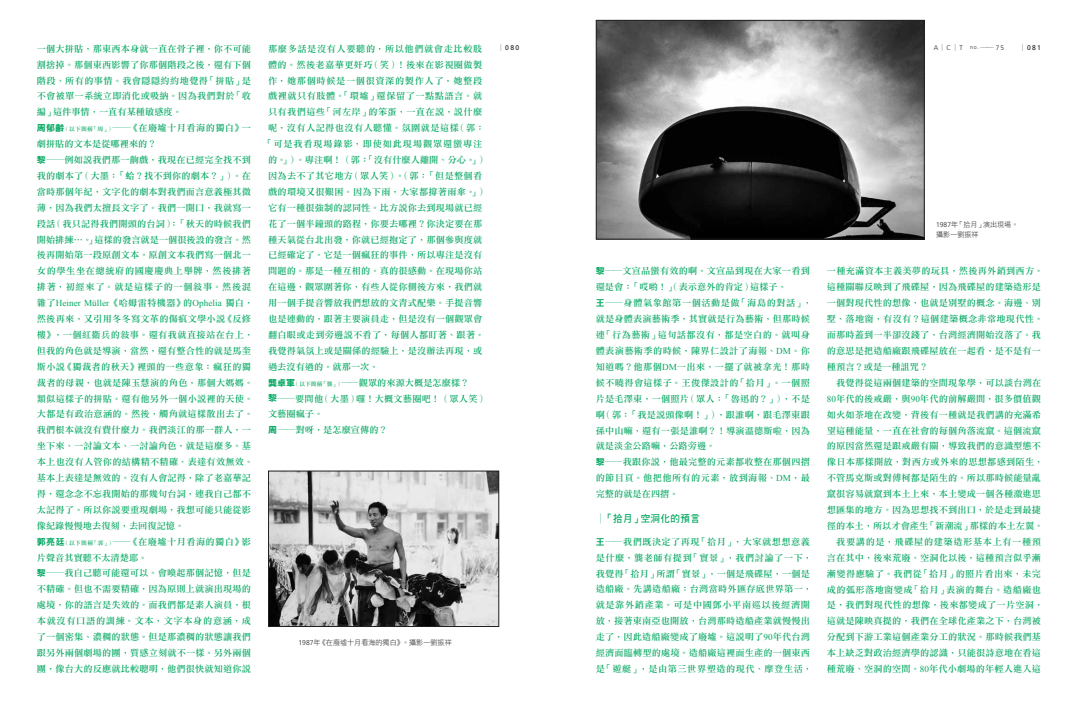
<style>
.page{position:relative;width:1078px;height:720px;background:#fff}
.page>*{position:absolute;margin:0;border:0;box-sizing:border-box;transform-origin:0 0}
.t1{font:10.1px "DF Hei Std W7";letter-spacing:.04em;color:#00a75f;scale:.95 1}
.t2{font:9.1px/15.9px "DF Li Song Std W5";letter-spacing:.02em;color:#00a75f}
.t3{font:9.1px "DF Li Song Std W5";letter-spacing:.045em;color:#00a75f}
.t4{font:9.1px "DF Li Song Std W5";letter-spacing:.07em;color:#00a75f}
.t5{font:9.1px "Times New Roman";letter-spacing:.005em;color:#00a75f}
.t6{font:9.1px "DF Li Song Std W5";letter-spacing:.06em;color:#00a75f}
.t7{font:9.1px "DF Li Song Std W5";letter-spacing:.095em;color:#00a75f}
.t8{font:7.2px/10.2px "DF Hei Std W3";color:#231f20}
.t9{font:7.1px "DF Hei Std W3";color:#231f20}
.t10{font:6.9px "Frutiger";letter-spacing:.2em;color:#231f20}
.s1{font-family:"DF Hei Std W3";font-size:7.1px}
.s2{font-family:"Frutiger";font-weight:300;font-size:6.9px}
.s3{font-family:"Frutiger";font-weight:300;font-size:5.5px}
.s4{font-family:"Frutiger";font-weight:300;font-size:6.7px}
.s5{font-family:"DF Hei Std W9";font-size:8.9px}
.s6{font-size:5.7px}
.s7{font-family:"DF Li Song Std W5"}
.s8{font-family:"Times New Roman"}
</style>
<div class="page">
<img style="left:597px;top:22px;width:325px;height:216px">
<div style="left:595px;top:20px;width:329px;height:220px;border:1px solid #231f20"></div>
<img style="left:270px;top:473px;width:227px;height:152px">
<div style="left:268px;top:471px;width:231px;height:156px;border:1px solid #231f20"></div>
<p class="t2" style="left:37px;top:40px;width:216px">一個大拼貼，那東西本身就一直在骨子裡，你不可能</p>
<p class="t10" style="left:497px;top:43px;width:23px"><span class="s1">│</span>080</p>
<p class="t9" style="left:933px;top:44px;width:72px"><span class="s2">A</span>│<span class="s2">C</span>│<span class="s2">T</span> <span class="s3">no.</span>── <span class="s4">75</span></p>
<p class="t10" style="left:1019px;top:43px;width:23px"><span class="s1">│</span>081</p>
<p class="t2" style="left:37px;top:56px;width:216px">割捨掉。那個東西影響了你那個階段之後，還有下個階段、所有的事情。我會隱隱約約地覺得「拼貼」是不會被單一系統立即消化或吸納。因為我們對於「收編」這件事情，一直有某種敏感度。<br><span class="s5">周郁齡</span><span class="s6">（以下簡稱「周」）</span>──《在廢墟十月看海的獨白》一劇拼貼的文本是從哪裡來的？<br><span class="s5">黎</span>──例如說我們那一齣戲，我現在已經完全找不到我的劇本了（大墨：「蛤？找不到你的劇本？」）。在當時那個年紀，文字化的劇本對我們而言意義極其微薄，因為我們太擅長文字了。我們一開口，我就寫一段話（我只記得我們開頭的台詞）：「秋天的時候我們開始排練⋯。」這樣的發言就是一個很後設的發言。然後再開始第一段原創文本。原創文本我們寫一個北一女的學生坐在總統府的國慶慶典上舉牌，然後排著排著，初經來了。就是這樣子的一個敘事。然後混</p>
<p class="t5" style="left:37px;top:297px;width:218px"><span class="s7">雜了</span>Heiner Müller<span class="s7">《哈姆雷特機器》的</span>Ophelia <span class="s7">獨白，</span></p>
<p class="t2" style="left:37px;top:311px;width:218px">然後再來，又引用冬冬寫文革的傷痕文學小說《反修樓》，一個紅衛兵的敘事。還有我就直接站在台上，但我的角色就是導演，當然，還有整合性的就是馬奎斯小說《獨裁者的秋天》裡頭的一些意象：瘋狂的獨裁者的母親，也就是陳玉慧演的角色，那個大媽媽。類似這樣子的拼貼。還有他另外一個小說裡的天使。大都是有政治意涵的。然後，觸角就這樣散出去了。我們根本就沒有費什麼力。我們淡江的那一群人，一坐下來、一討論文本、一討論角色，就是這麼多。基本上也沒有人管你的結構精不精確、表達有效無效。基本上表達是無效的。沒有人會記得，除了老嘉華記得，還念念不忘我開始的那幾句台詞，連我自己都不太記得了。所以你說要重現劇場，我想可能只能從影像紀錄慢慢地去復刻，去回復記憶。<br><span class="s5">郭亮廷</span><span class="s6">（以下簡稱「郭」）</span>──《在廢墟十月看海的獨白》影片聲音其實聽不太清楚耶。<br><span class="s5">黎</span>──我自己聽可能還可以。會喚起那個記憶，但是不精確。但也不需要精確，因為原則上就演出現場的處境，你的語言是失效的。而我們都是素人演員，根本就沒有口語的訓練。文本，文字本身的意涵，成了一個密集、濃稠的狀態。但是那濃稠的狀態讓我們跟另外兩個劇場的團，質感立刻就不一樣。另外兩個團，像台大的反應就比較聰明，他們很快就知道你說</p>
<p class="t4" style="left:268px;top:44px;width:216px">那麼多話是沒有人要聽的，所以他們就會走比較肢</p>
<p class="t3" style="left:268px;top:59px;width:216px">體的。然後老嘉華更奸巧（笑）！後來在影視圈做製</p>
<p class="t4" style="left:268px;top:75px;width:216px">作，她那個時候是一個很資深的製作人了，她整段</p>
<p class="t6" style="left:268px;top:91px;width:216px">戲裡就只有肢體。「環墟」還保留了一點點語言。就</p>
<p class="t3" style="left:268px;top:107px;width:216px">只有我們這些「河左岸」的笨蛋，一直在說，說什麼</p>
<p class="t3" style="left:268px;top:123px;width:218px">呢，沒有人記得也沒有人聽懂。氛圍就是這樣（郭：</p>
<p class="t7" style="left:263px;top:139px;width:220px">「可是我看現場錄影，即使如此現場觀眾還蠻專注</p>
<p class="t2" style="left:268px;top:152px;width:220px">的。」）。專注啊！（郭：「沒有什麼人離開、分心。」）</p>
<p class="t2" style="left:268px;top:168px;width:216px">因為去不了其它地方（眾人笑）。（郭：「但是整個看</p>
<p class="t2" style="left:268px;top:183px;width:220px">戲的環境又很艱困。因為下雨，大家都撐著雨傘。」）</p>
<p class="t2" style="left:268px;top:199px;width:216px">它有一種很強制的認同性。比方說你去到現場就已經</p>
<p class="t2" style="left:268px;top:215px;width:216px">花了一個半鐘頭的路程，你要去哪裡？你決定要在那</p>
<p class="t2" style="left:268px;top:231px;width:216px">種天氣從台北出發，你就已經抱定了，那個參與度就</p>
<p class="t2" style="left:268px;top:247px;width:216px">已經確定了。它是一個瘋狂的事件，所以專注是沒有</p>
<p class="t2" style="left:268px;top:263px;width:215px">問題的。那是一種互相的。真的很感動。在現場你站</p>
<p class="t2" style="left:268px;top:279px;width:215px">在這邊，觀眾圍著你，有些人從你側後方來，我們就</p>
<p class="t2" style="left:268px;top:295px;width:216px">用一個手提音響放我們想放的文青式配樂。手提音響</p>
<p class="t2" style="left:268px;top:311px;width:216px">也是連動的，跟著主要演員走，但是沒有一個觀眾會</p>
<p class="t2" style="left:268px;top:327px;width:218px">翻白眼或走到旁邊說不看了，每個人都盯著、跟著。</p>
<p class="t2" style="left:268px;top:343px;width:216px">我覺得氣氛上或是關係的經驗上，是沒辦法再現，或</p>
<p class="t2" style="left:268px;top:358px;width:112px">過去沒有過的。就那一次。</p>
<p class="t2" style="left:268px;top:374px;width:203px"><span class="s5">龔卓軍</span><span class="s6">（以下簡稱「龔」）</span>──觀眾的來源大概是怎麼樣？</p>
<p class="t2" style="left:268px;top:390px;width:220px"><span class="s5">黎</span>──要問他（大墨）囉！大概文藝圈吧！（眾人笑）</p>
<p class="t2" style="left:268px;top:406px;width:57px">文藝圈瘋子。</p>
<p class="t2" style="left:268px;top:422px;width:121px"><span class="s5">周</span>──對呀，是怎麼宣傳的？</p>
<p class="t8" style="left:935px;top:219px;width:84px"><span class="s2">1987</span>年「拾月」演出現場。攝影—劉振祥</p>
<p class="t2" style="left:826px;top:263px;width:218px">一種充滿資本主義美夢的玩具，然後再外銷到西方。這種關聯反映到了飛碟屋，因為飛碟屋的建築造形是一個對現代性的想像，也就是別墅的概念。海邊、別墅、落地窗，有沒有？這個建築概念非常地現代性。而那時蓋到一半卻沒錢了，台灣經濟開始沒落了。我的意思是把造船廠跟飛碟屋放在一起看，是不是有一種預言？或是一種詛咒？</p>
<p class="t2" style="left:826px;top:374px;width:218px;text-align:right">我覺得從這兩個建築的空間現象學，可以談台灣在<br><span class="s8">80</span>年代的後戒嚴，與<span class="s8">90</span>年代的前解嚴間，很多價值觀如火如荼地在改變，背後有一種就是我們講的充滿希望這種能量，一直在社會的每個角落流竄。這個流竄的原因當然還是跟戒嚴有關，導致我們的意識型態不像日本那樣開放，對西方或外來的思想都感到陌生，不管馬克斯或對傅柯都是陌生的。所以那時候能量亂竄很容易就竄到本土上來，本土變成一個各種激進思想匯集的地方。因為思想找不到出口，於是走到最捷徑的本土，所以才會產生「新潮流」那樣的本土左翼。我要講的是，飛碟屋的建築造形基本上有一種預<br>言在其中，後來荒廢、空洞化以後，這種預言似乎漸漸變得應驗了。我們從「拾月」的照片看出來，未完成的弧形落地窗變成「拾月」表演的舞台。造船廠也是，我們對現代性的想像，後來都變成了一片空洞，這就是陳映真提的，我們在全球化產業之下，台灣被分配到下游工業這個產業分工的狀況。那時候我們基本上缺乏對政治經濟學的認識，只能很詩意地在看這種荒廢、空洞的空間。<span class="s8">80</span>年代小劇場的年輕人進入這</p>
<p class="t2" style="left:595px;top:263px;width:218px"><span class="s5">黎</span>──文宣品蠻有效的啊。文宣品到現在大家一看到還是會：「哎喲！」（表示意外的肯定）這樣子。<span class="s5">王</span>──身體氣象館第一個活動是做「海島的對話」，就是身體表演藝術季，其實就是行為藝術，但那時候連「行為藝術」這句話都沒有，都是空白的。就叫身體表演藝術季的時候，陳界仁設計了海報、<span class="s8">DM</span>。你知道嗎？他那個<span class="s8">DM</span>一出來，一擺了就被拿光！那時候不曉得會這樣子。王俊傑設計的「拾月」。一個照片是毛澤東，一個照片（眾人：「魯迅的？」），不是啊（郭：「我是說頭像啊！」），跟誰啊，跟毛澤東跟孫中山嘛，還有一張是誰啊？！導演溫德斯啦，因為就是淡金公路嘛，公路旁邊。<br><span class="s5">黎</span>──我跟你說，他最完整的元素都收整在那個四摺的節目頁。他把他所有的元素，放到海報、<span class="s8">DM</span>，最完整的就是在四摺。</p>
<p class="t1" style="left:595px;top:513px;width:122px">│「拾月」空洞化的預言　</p>
<p class="t2" style="left:595px;top:533px;width:218px"><span class="s5">王</span>──我們既決定了再現「拾月」，大家就想想意義是什麼，龔老師有提到「實景」，我們討論了一下，我覺得「拾月」所謂「實景」，一個是飛碟屋，一個是造船廠。先講造船廠：台灣當時外匯存底世界第一，就是靠外銷產業。可是中國鄧小平南巡以後經濟開放，接著東南亞也開放，台灣那時造船產業就慢慢出走了，因此造船廠變成了廢墟。這說明了<span class="s8">90</span>年代台灣經濟面臨轉型的處境。造船廠這裡面生產的一個東西是「遊艇」，是由第三世界塑造的現代、摩登生活，</p>
<p class="t8" style="left:298px;top:637px;width:155px"><span class="s2">1987</span>年《在廢墟十月看海的獨白》。攝影—劉振祥</p>
</div>
